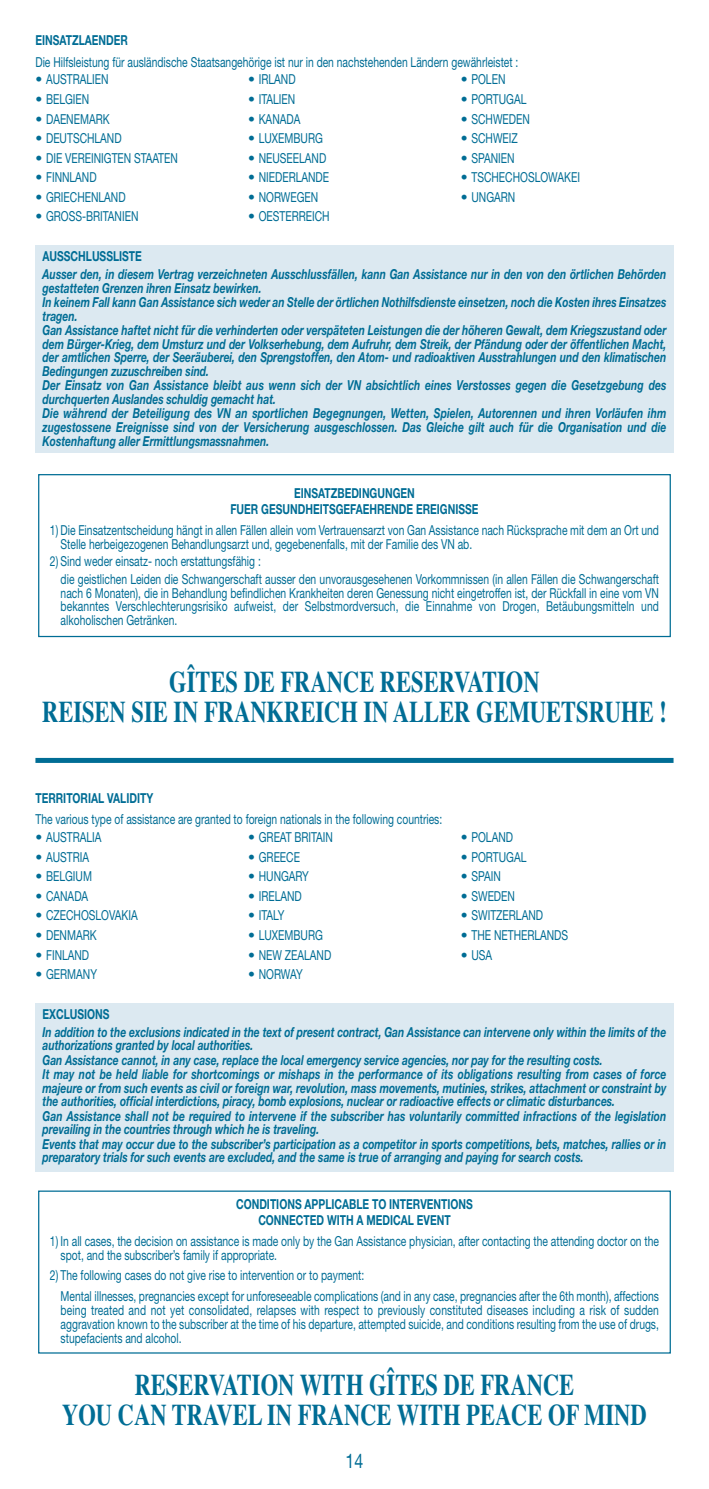
<style>
.page{position:relative;width:709px;height:1489px;background:#fff}
.page>*{position:absolute;margin:0;border:0;box-sizing:border-box;transform-origin:0 0}
.t1{font:700 30px/30px "Times";color:#006d95;text-align:center;scale:.75 1}
.t2{font:20px "Helvetica Neue";color:#006d95;scale:.8 1}
.t3{font:italic 700 13.75px/14px "Helvetica Neue";color:#006d95;scale:.75 1}
.t4{font:13.75px/13.8px "Helvetica Neue";color:#006d95;scale:.75 1}
.t5{font:700 13.75px/16.2px "Helvetica Neue";color:#006d95;text-align:center;scale:.75 1}
.s1{font-weight:700}
</style>
<div class="page">
<div style="left:35px;top:245px;width:638px;height:208px;background:#dce9f1"></div>
<div style="left:35px;top:1003px;width:638px;height:168px;background:#dce9f1"></div>
<div style="left:35px;top:758px;width:638px;height:5px;background:#006d95"></div>
<div style="left:38px;top:1190px;width:633px;height:163px;border:1px solid #006d95"></div>
<div style="left:38px;top:474px;width:633px;height:163px;border:1px solid #006d95"></div>
<p class="t5" style="left:35px;top:33px;width:125px">EINSATZLAENDER</p>
<p class="t4" style="left:35px;top:56px;width:645px">Die Hilfsleistung für ausländische Staatsangehörige ist nur in den nachstehenden Ländern gewährleistet :</p>
<p class="t4" style="left:35px;top:74px;width:99px"><span class="s1">•</span> AUSTRALIEN</p>
<p class="t4" style="left:248px;top:74px;width:65px"><span class="s1">•</span> IRLAND</p>
<p class="t4" style="left:461px;top:74px;width:61px"><span class="s1">•</span> POLEN</p>
<p class="t4" style="left:35px;top:93px;width:73px"><span class="s1">•</span> BELGIEN</p>
<p class="t4" style="left:248px;top:93px;width:64px"><span class="s1">•</span> ITALIEN</p>
<p class="t4" style="left:461px;top:93px;width:89px"><span class="s1">•</span> PORTUGAL</p>
<p class="t4" style="left:35px;top:113px;width:100px"><span class="s1">•</span> DAENEMARK</p>
<p class="t4" style="left:248px;top:113px;width:71px"><span class="s1">•</span> KANADA</p>
<p class="t4" style="left:461px;top:113px;width:94px"><span class="s1">•</span> SCHWEDEN</p>
<p class="t4" style="left:35px;top:133px;width:116px"><span class="s1">•</span> DEUTSCHLAND</p>
<p class="t4" style="left:248px;top:133px;width:101px"><span class="s1">•</span> LUXEMBURG</p>
<p class="t4" style="left:461px;top:133px;width:77px"><span class="s1">•</span> SCHWEIZ</p>
<p class="t4" style="left:35px;top:152px;width:191px"><span class="s1">•</span> DIE VEREINIGTEN STAATEN</p>
<p class="t4" style="left:248px;top:152px;width:106px"><span class="s1">•</span> NEUSEELAND</p>
<p class="t4" style="left:461px;top:152px;width:73px"><span class="s1">•</span> SPANIEN</p>
<p class="t4" style="left:35px;top:172px;width:83px"><span class="s1">•</span> FINNLAND</p>
<p class="t4" style="left:248px;top:172px;width:110px"><span class="s1">•</span> NIEDERLANDE</p>
<p class="t4" style="left:461px;top:172px;width:160px"><span class="s1">•</span> TSCHECHOSLOWAKEI</p>
<p class="t4" style="left:35px;top:191px;width:122px"><span class="s1">•</span> GRIECHENLAND</p>
<p class="t4" style="left:248px;top:191px;width:95px"><span class="s1">•</span> NORWEGEN</p>
<p class="t4" style="left:461px;top:191px;width:74px"><span class="s1">•</span> UNGARN</p>
<p class="t4" style="left:35px;top:211px;width:139px"><span class="s1">•</span> GROSS-BRITANIEN</p>
<p class="t4" style="left:248px;top:211px;width:110px"><span class="s1">•</span> OESTERREICH</p>
<p class="t5" style="left:43px;top:249px;width:134px">AUSSCHLUSSLISTE</p>
<p class="t3" style="left:43px;top:268px;width:833px">Ausser den, in diesem Vertrag verzeichneten Ausschlussfällen, kann Gan Assistance nur in den von den örtlichen Behörden gestatteten Grenzen ihren Einsatz bewirken.<br>In keinem Fall kann Gan Assistance sich weder an Stelle der örtlichen Nothilfsdienste einsetzen, noch die Kosten ihres Einsatzes tragen.<br>Gan Assistance haftet nicht für die verhinderten oder verspäteten Leistungen die der höheren Gewalt, dem Kriegszustand oder dem Bürger-Krieg, dem Umsturz und der Volkserhebung, dem Aufruhr, dem Streik, der Pfändung oder der öffentlichen Macht, der amtlichen Sperre, der Seeräuberei, den Sprengstoffen, den Atom- und radioaktiven Ausstrahlungen und den klimatischen Bedingungen zuzuschreiben sind.<br>Der Einsatz von Gan Assistance bleibt aus wenn sich der VN absichtlich eines Verstosses gegen die Gesetzgebung des durchquerten Auslandes schuldig gemacht hat.<br>Die während der Beteiligung des VN an sportlichen Begegnungen, Wetten, Spielen, Autorennen und ihren Vorläufen ihm zugestossene Ereignisse sind von der Versicherung ausgeschlossen. Das Gleiche gilt auch für die Organisation und die Kostenhaftung aller Ermittlungsmassnahmen.</p>
<p class="t5" style="left:230px;top:486px;width:332px">EINSATZBEDINGUNGEN<br>FUER GESUNDHEITSGEFAEHRENDE EREIGNISSE</p>
<p class="t4" style="left:61px;top:525px;width:799px;text-indent:-11px">1) Die Einsatzentscheidung hängt in allen Fällen allein vom Vertrauensarzt von Gan Assistance nach Rücksprache mit dem an Ort und<br>Stelle herbeigezogenen Behandlungsarzt und, gegebenenfalls, mit der Familie des VN ab.</p>
<p class="t4" style="left:61px;top:554px;width:799px;line-height:17.2px;text-indent:-11px">2) Sind weder einsatz- noch erstattungsfähig :<br>die geistlichen Leiden die Schwangerschaft ausser den unvorausgesehenen Vorkommnissen (in allen Fällen die Schwangerschaft</p>
<p class="t4" style="left:61px;top:587px;width:799px;text-align:justify">nach 6 Monaten), die in Behandlung befindlichen Krankheiten deren Genessung nicht eingetroffen ist, der Rückfall in eine vom VN bekanntes Verschlechterungsrisiko aufweist, der Selbstmordversuch, die Einnahme von Drogen, Betäubungsmitteln und alkoholischen Getränken.</p>
<h1 class="t1" style="left:42px;top:667px;width:834px">GÎTES DE FRANCE RESERVATION<br>REISEN SIE IN FRANKREICH IN ALLER GEMUETSRUHE !</h1>
<p class="t5" style="left:35px;top:791px;width:158px">TERRITORIAL VALIDITY</p>
<p class="t4" style="left:35px;top:813px;width:544px">The various type of assistance are granted to foreign nationals in the following countries:</p>
<p class="t4" style="left:35px;top:831px;width:90px"><span class="s1">•</span> AUSTRALIA</p>
<p class="t4" style="left:248px;top:831px;width:115px"><span class="s1">•</span> GREAT BRITAIN</p>
<p class="t4" style="left:461px;top:831px;width:71px"><span class="s1">•</span> POLAND</p>
<p class="t4" style="left:35px;top:851px;width:73px"><span class="s1">•</span> AUSTRIA</p>
<p class="t4" style="left:248px;top:851px;width:71px"><span class="s1">•</span> GREECE</p>
<p class="t4" style="left:461px;top:851px;width:89px"><span class="s1">•</span> PORTUGAL</p>
<p class="t4" style="left:35px;top:870px;width:77px"><span class="s1">•</span> BELGIUM</p>
<p class="t4" style="left:248px;top:870px;width:83px"><span class="s1">•</span> HUNGARY</p>
<p class="t4" style="left:461px;top:870px;width:55px"><span class="s1">•</span> SPAIN</p>
<p class="t4" style="left:35px;top:890px;width:72px"><span class="s1">•</span> CANADA</p>
<p class="t4" style="left:248px;top:890px;width:73px"><span class="s1">•</span> IRELAND</p>
<p class="t4" style="left:461px;top:890px;width:74px"><span class="s1">•</span> SWEDEN</p>
<p class="t4" style="left:35px;top:909px;width:138px"><span class="s1">•</span> CZECHOSLOVAKIA</p>
<p class="t4" style="left:248px;top:909px;width:50px"><span class="s1">•</span> ITALY</p>
<p class="t4" style="left:461px;top:909px;width:111px"><span class="s1">•</span> SWITZERLAND</p>
<p class="t4" style="left:35px;top:929px;width:83px"><span class="s1">•</span> DENMARK</p>
<p class="t4" style="left:248px;top:929px;width:101px"><span class="s1">•</span> LUXEMBURG</p>
<p class="t4" style="left:461px;top:929px;width:145px"><span class="s1">•</span> THE NETHERLANDS</p>
<p class="t4" style="left:35px;top:949px;width:73px"><span class="s1">•</span> FINLAND</p>
<p class="t4" style="left:248px;top:949px;width:112px"><span class="s1">•</span> NEW ZEALAND</p>
<p class="t4" style="left:461px;top:949px;width:43px"><span class="s1">•</span> USA</p>
<p class="t4" style="left:35px;top:968px;width:84px"><span class="s1">•</span> GERMANY</p>
<p class="t4" style="left:248px;top:968px;width:74px"><span class="s1">•</span> NORWAY</p>
<p class="t5" style="left:43px;top:1007px;width:91px">EXCLUSIONS</p>
<p class="t3" style="left:43px;top:1025px;width:833px">In addition to the exclusions indicated in the text of present contract, Gan Assistance can intervene only within the limits of the authorizations granted by local authorities.<br>Gan Assistance cannot, in any case, replace the local emergency service agencies, nor pay for the resulting costs.<br>It may not be held liable for shortcomings or mishaps in the performance of its obligations resulting from cases of force majeure or from such events as civil or foreign war, revolution, mass movements, mutinies, strikes, attachment or constraint by the authorities, official interdictions, piracy, bomb explosions, nuclear or radioactive effects or climatic disturbances.<br>Gan Assistance shall not be required to intervene if the subscriber has voluntarily committed infractions of the legislation prevailing in the countries through which he is traveling.<br>Events that may occur due to the subscriber’s participation as a competitor in sports competitions, bets, matches, rallies or in preparatory trials for such events are excluded, and the same is true of arranging and paying for search costs.</p>
<p class="t5" style="left:236px;top:1196px;width:317px">CONDITIONS APPLICABLE TO INTERVENTIONS<br>CONNECTED WITH A MEDICAL EVENT</p>
<p class="t4" style="left:61px;top:1235px;width:799px;text-indent:-11px">1) In all cases, the decision on assistance is made only by the Gan Assistance physician, after contacting the attending doctor on the spot, and the subscriber’s family if appropriate.</p>
<p class="t4" style="left:61px;top:1266px;width:799px;line-height:20.8px;text-indent:-11px">2) The following cases do not give rise to intervention or to payment:<br>Mental illnesses, pregnancies except for unforeseeable complications (and in any case, pregnancies after the 6th month), affections</p>
<p class="t4" style="left:61px;top:1304px;width:799px;text-align:justify">being treated and not yet consolidated, relapses with respect to previously constituted diseases including a risk of sudden aggravation known to the subscriber at the time of his departure, attempted suicide, and conditions resulting from the use of drugs, stupefacients and alcohol.</p>
<h1 class="t1" style="left:62px;top:1369px;width:781px">RESERVATION WITH GÎTES DE FRANCE<br>YOU CAN TRAVEL IN FRANCE WITH PEACE OF MIND</h1>
<h2 class="t2" style="left:345px;top:1453px;width:24px">14</h2>
</div>
